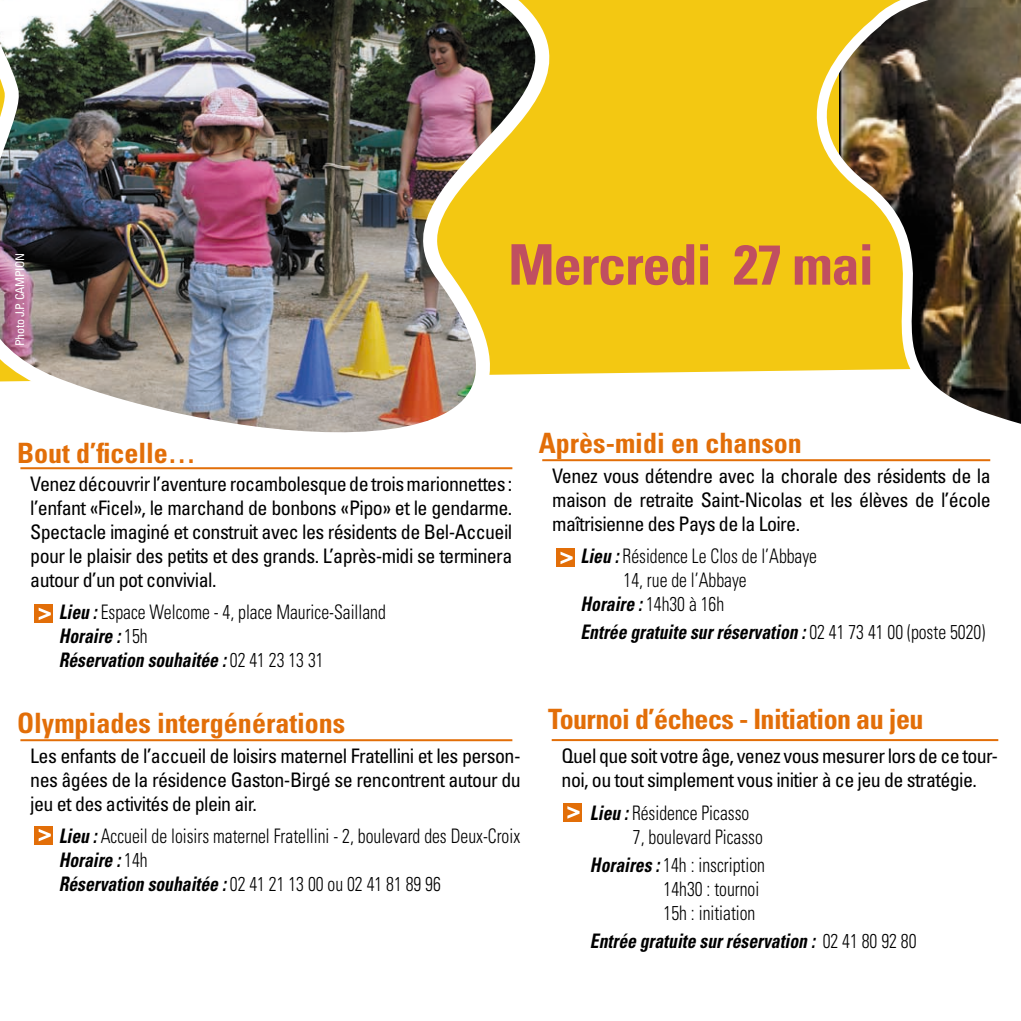
<style>
.page{position:relative;width:1021px;height:1021px;background:#fff}
.page>*{position:absolute;margin:0;border:0;box-sizing:border-box;transform-origin:0 0}
.t1{font:700 condensed 56px "Univers";letter-spacing:-.02em;color:#c04f60}
.t2{font:700 condensed 28px "Univers";color:#e26e08}
.t3{font:700 condensed 28px "Univers";letter-spacing:-.02em;color:#e26e08}
.t4{font:condensed 20px/24px "Univers";letter-spacing:-.03em;color:#000;text-align:justify}
.t5{font:300 condensed 20px/24px "Univers";color:#000;scale:.88 1}
.t6{font:italic 700 condensed 20px "Univers";color:#000;scale:.88 1}
.t7{font:condensed 12px "Univers";letter-spacing:-.03em;color:#fff}
.s1{font-weight:700;font-style:italic}
.s2{font-weight:300;font-style:normal}
</style>
<div class="page">
<div style="left:645px;top:0;width:116px;height:373px;background:#f3c812"></div>
<div style="left:563px;top:803px;width:19px;height:18px;background:#e26e08"></div>
<svg style="left:567px;top:806px;width:12px;height:12px"></svg>
<hr style="left:551px;top:739px;width:447px;height:2px;background:#e26e08">
<div style="left:35px;top:604px;width:18px;height:19px;background:#e26e08"></div>
<svg style="left:39px;top:607px;width:12px;height:13px"></svg>
<hr style="left:20px;top:739px;width:492px;height:2px;background:#e26e08">
<div style="left:35px;top:825px;width:18px;height:19px;background:#e26e08"></div>
<svg style="left:39px;top:829px;width:12px;height:12px"></svg>
<hr style="left:542px;top:459px;width:448px;height:2px;background:#e26e08">
<div style="left:556px;top:548px;width:19px;height:19px;background:#e26e08"></div>
<svg style="left:560px;top:551px;width:12px;height:13px"></svg>
<img style="left:0;top:0;width:645px;height:470px">
<svg style="left:761px;top:0;width:259px;height:462px"></svg>
<p class="t7" style="left:12px;top:346px;width:94px;rotate:-90deg">Photo J.P. CAMPION</p>
<h2 class="t2" style="left:17px;top:435px;width:180px">Bout d’ficelle…</h2>
<h1 class="t1" style="left:508px;top:230px;width:367px">Mercredi 27 mai</h1>
<h2 class="t2" style="left:539px;top:426px;width:264px">Après-midi en chanson</h2>
<p class="t4" style="left:30px;top:472px;width:483px">Venez découvrir l’aventure rocambolesque de trois marionnettes : l’enfant «Ficel», le marchand de bonbons «Pipo» et le gendarme.<br>Spectacle imaginé et construit avec les résidents de Bel-Accueil pour le plaisir des petits et des grands. L’après-midi se terminera autour d’un pot convivial.</p>
<p class="t5" style="left:59px;top:600px;width:373px"><span class="s1">Lieu :</span> Espace Welcome - 4, place Maurice-Sailland<br><span class="s1">Horaire :</span> 15h<br><span class="s1">Réservation souhaitée :</span> 02 41 23 13 31</p>
<h2 class="t2" style="left:17px;top:706px;width:330px">Olympiades intergénérations</h2>
<p class="t4" style="left:30px;top:743px;width:492px">Les enfants de l’accueil de loisirs maternel Fratellini et les person&shy;nes âgées de la résidence Gaston-Birgé se rencontrent autour du jeu et des activités de plein air.</p>
<p class="t5" style="left:59px;top:824px;width:526px"><span class="s1">Lieu :</span> Accueil de loisirs maternel Fratellini - 2, boulevard des Deux-Croix<br><span class="s1">Horaire :</span> 14h<br><span class="s1">Réservation souhaitée :</span> 02 41 21 13 00 ou 02 41 81 89 96</p>
<p class="t4" style="left:552px;top:464px;width:440px">Venez vous détendre avec la chorale des résidents de la maison de retraite Saint-Nicolas et les élèves de l’école maîtrisienne des Pays de la Loire.</p>
<p class="t5" style="left:580px;top:544px;width:270px"><span class="s1">Lieu :</span> Résidence Le Clos de l’Abbaye</p>
<p class="t5" style="left:623px;top:568px;width:141px">14, rue de l’Abbaye</p>
<p class="t5" style="left:580px;top:592px;width:165px"><span class="s1">Horaire :</span> 14h30 à 16h</p>
<p class="t6" style="left:580px;top:620px;width:461px">Entrée gratuite sur réservation : <span class="s2">02 41 73 41 00 (poste 5020)</span></p>
<h2 class="t3" style="left:548px;top:702px;width:376px">Tournoi d’échecs - Initiation au jeu</h2>
<p class="t4" style="left:561px;top:744px;width:438px">Quel que soit votre âge, venez vous mesurer lors de ce tour&shy;noi, ou tout simplement vous initier à ce jeu de stratégie.</p>
<p class="t5" style="left:633px;top:800px;width:149px;text-indent:-43px"><span class="s1">Lieu :</span> Résidence Picasso<br>7, boulevard Picasso</p>
<p class="t5" style="left:663px;top:852px;width:117px;text-indent:-74px"><span class="s1">Horaires :</span> 14h : inscription<br>14h30 : tournoi<br>15h : initiation</p>
<p class="t6" style="left:590px;top:928px;width:372px">Entrée gratuite sur réservation : <span class="s2">02 41 80 92 80</span></p>
</div>
